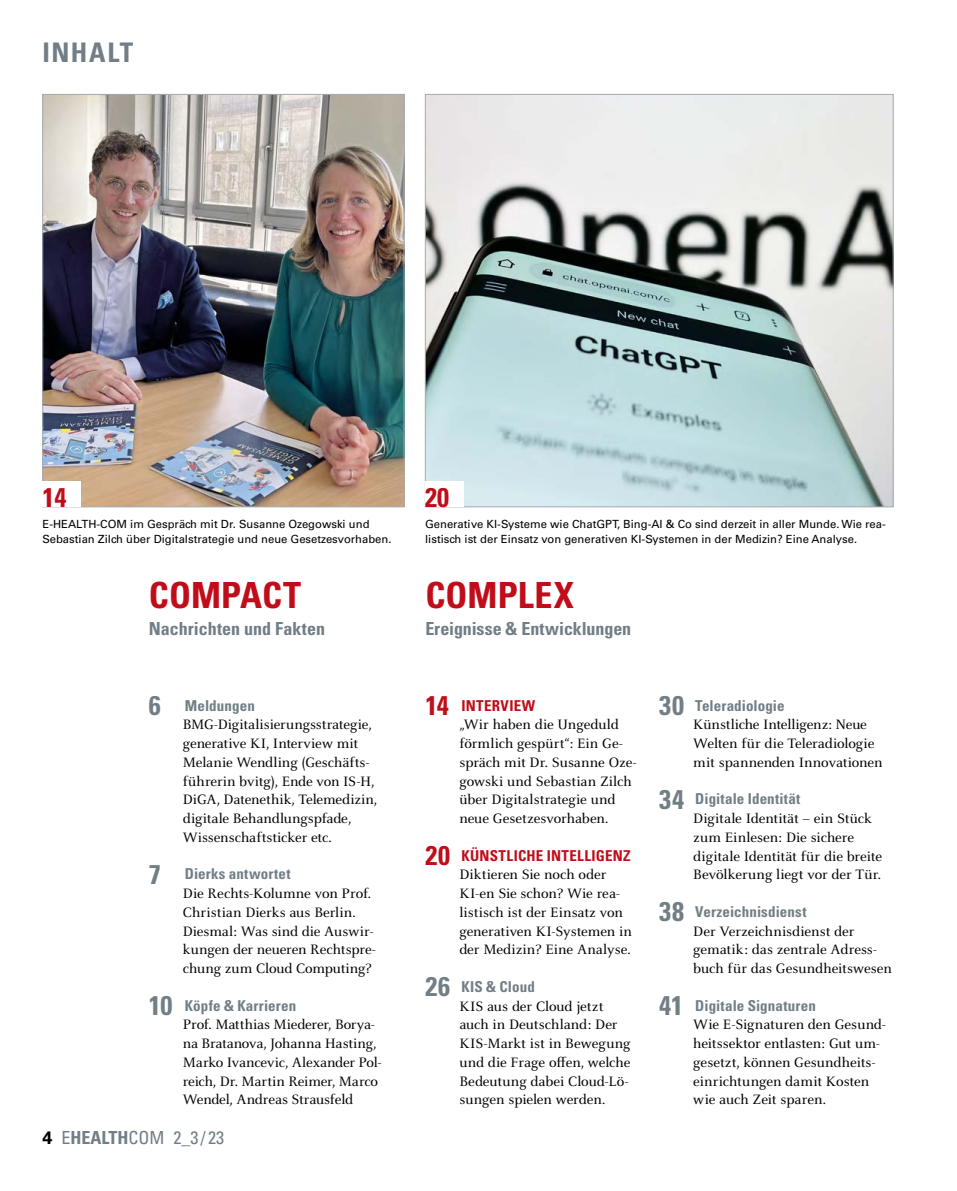
<style>
.page{position:relative;width:957px;height:1191px;background:#fff}
.page>*{position:absolute;margin:0;border:0;box-sizing:border-box;transform-origin:0 0}
.t1{font:700 condensed 36px "Univers LT Std";letter-spacing:.005em;color:#c10c1a}
.t2{font:700 condensed 27px "Univers LT Std";letter-spacing:.05em;color:#717e86}
.t3{font:700 condensed 27px "Univers LT Std";color:#c10c1a}
.t4{font:700 condensed 18px "Univers LT Std";color:#717e86}
.t5{font:condensed 18px "Univers LT Std";color:#717e86}
.t6{font:15px/18.8px "Celeste OT";letter-spacing:-.005em;color:#000}
.t7{font:700 condensed 15px "Univers LT Std";letter-spacing:.005em;color:#717e86}
.t8{font:700 condensed 15px "Univers LT Std";letter-spacing:.025em;color:#c10c1a}
.t9{font:11.25px/15px "Univers LT Std";color:#000}
.s1{font-size:27px}
.s2{font-weight:700;font-stretch:normal;color:#000}
.s3{font-weight:700}
</style>
<div class="page">
<img style="left:45px;top:96px;width:357px;height:409px">
<img style="left:427px;top:96px;width:464px;height:409px">
<div style="left:43px;top:481px;width:38px;height:26px;background:#fff"></div>
<div style="left:425px;top:481px;width:38px;height:26px;background:#fff"></div>
<h2 class="t2" style="left:43px;top:36px;width:92px">INHALT</h2>
<h2 class="t3" style="left:43px;top:481px;width:25px">14</h2>
<h2 class="t3" style="left:425px;top:481px;width:25px">20</h2>
<p class="t9" style="left:43px;top:517px;width:350px">E-HEALTH-COM im Gespräch mit Dr. Susanne Ozegowski und<br>Sebastian Zilch über Digitalstrategie und neue Gesetzesvorhaben.</p>
<p class="t9" style="left:425px;top:516px;width:462px">Generative KI-Systeme wie ChatGPT, Bing-AI &amp; Co sind derzeit in aller Munde. Wie rea&shy;listisch ist der Einsatz von generativen KI-Systemen in der Medizin? Eine Analyse.</p>
<h1 class="t1" style="left:149px;top:573px;width:154px">COMPACT</h1>
<p class="t4" style="left:149px;top:618px;width:178px">Nachrichten und Fakten</p>
<h1 class="t1" style="left:425px;top:573px;width:150px">COMPLEX</h1>
<p class="t4" style="left:425px;top:618px;width:207px">Ereignisse &amp; Entwicklungen</p>
<p class="t7" style="left:149px;top:696px;width:108px"><span class="s1">6</span> Meldungen</p>
<p class="t6" style="left:183px;top:715px;width:196px">BMG-Digitalisierungsstrategie, generative KI, Interview mit<br>Melanie Wendling (Geschäfts&shy;führerin bvitg), Ende von IS-H,<br>DiGA, Datenethik, Telemedizin, digitale Behandlungspfade,<br>Wissenschaftsticker etc.</p>
<p class="t7" style="left:149px;top:864px;width:143px"><span class="s1">7</span> Dierks antwortet</p>
<p class="t6" style="left:183px;top:884px;width:194px">Die Rechts-Kolumne von Prof.<br>Christian Dierks aus Berlin.<br>Diesmal: Was sind die Auswir&shy;kungen der neueren Rechtspre&shy;chung zum Cloud Computing?</p>
<p class="t7" style="left:149px;top:996px;width:149px"><span class="s1">10</span> Köpfe &amp; Karrieren</p>
<p class="t6" style="left:183px;top:1015px;width:200px">Prof. Matthias Miederer, Borya&shy;na Bratanova, Johanna Hasting,<br>Marko Ivancevic, Alexander Pol&shy;reich, Dr. Martin Reimer, Marco<br>Wendel, Andreas Strausfeld</p>
<p class="t5" style="left:43px;top:1126px;width:183px"><span class="s2">4</span> E<span class="s3">HEALTH</span>COM 2_3 / 23</p>
<p class="t8" style="left:425px;top:696px;width:111px"><span class="s1">14</span> INTERVIEW</p>
<p class="t6" style="left:459px;top:715px;width:179px">„Wir haben die Ungeduld förmlich gespürt“: Ein Ge&shy;spräch mit Dr. Susanne Oze&shy;gowski und Sebastian Zilch über Digitalstrategie und neue Gesetzesvorhaben.</p>
<p class="t8" style="left:425px;top:846px;width:207px"><span class="s1">20</span> KÜNSTLICHE INTELLIGENZ</p>
<p class="t6" style="left:459px;top:865px;width:174px">Diktieren Sie noch oder<br>KI-en Sie schon? Wie rea&shy;listisch ist der Einsatz von generativen KI-Systemen in der Medizin? Eine Analyse.</p>
<p class="t7" style="left:425px;top:977px;width:111px"><span class="s1">26</span> KIS &amp; Cloud</p>
<p class="t6" style="left:459px;top:996px;width:173px">KIS aus der Cloud jetzt auch in Deutschland: Der<br>KIS-Markt ist in Bewegung und die Frage offen, welche<br>Bedeutung dabei Cloud-Lö&shy;sungen spielen werden.</p>
<p class="t7" style="left:659px;top:696px;width:127px"><span class="s1">30</span> Teleradiologie</p>
<p class="t6" style="left:693px;top:715px;width:191px">Künstliche Intelligenz: Neue<br>Welten für die Teleradiologie mit spannenden Innovationen</p>
<p class="t7" style="left:659px;top:789px;width:143px"><span class="s1">34</span> Digitale Identität</p>
<p class="t6" style="left:693px;top:809px;width:190px">Digitale Identität – ein Stück zum Einlesen: Die sichere digitale Identität für die breite<br>Bevölkerung liegt vor der Tür.</p>
<p class="t7" style="left:659px;top:902px;width:149px"><span class="s1">38</span> Verzeichnisdienst</p>
<p class="t6" style="left:693px;top:921px;width:200px">Der Verzeichnisdienst der gematik: das zentrale Adress&shy;buch für das Gesundheitswesen</p>
<p class="t7" style="left:659px;top:996px;width:158px"><span class="s1">41</span> Digitale Signaturen</p>
<p class="t6" style="left:693px;top:1015px;width:194px">Wie E-Signaturen den Gesund&shy;heitssektor entlasten: Gut um&shy;gesetzt, können Gesundheits&shy;einrichtungen damit Kosten wie auch Zeit sparen.</p>
</div>
